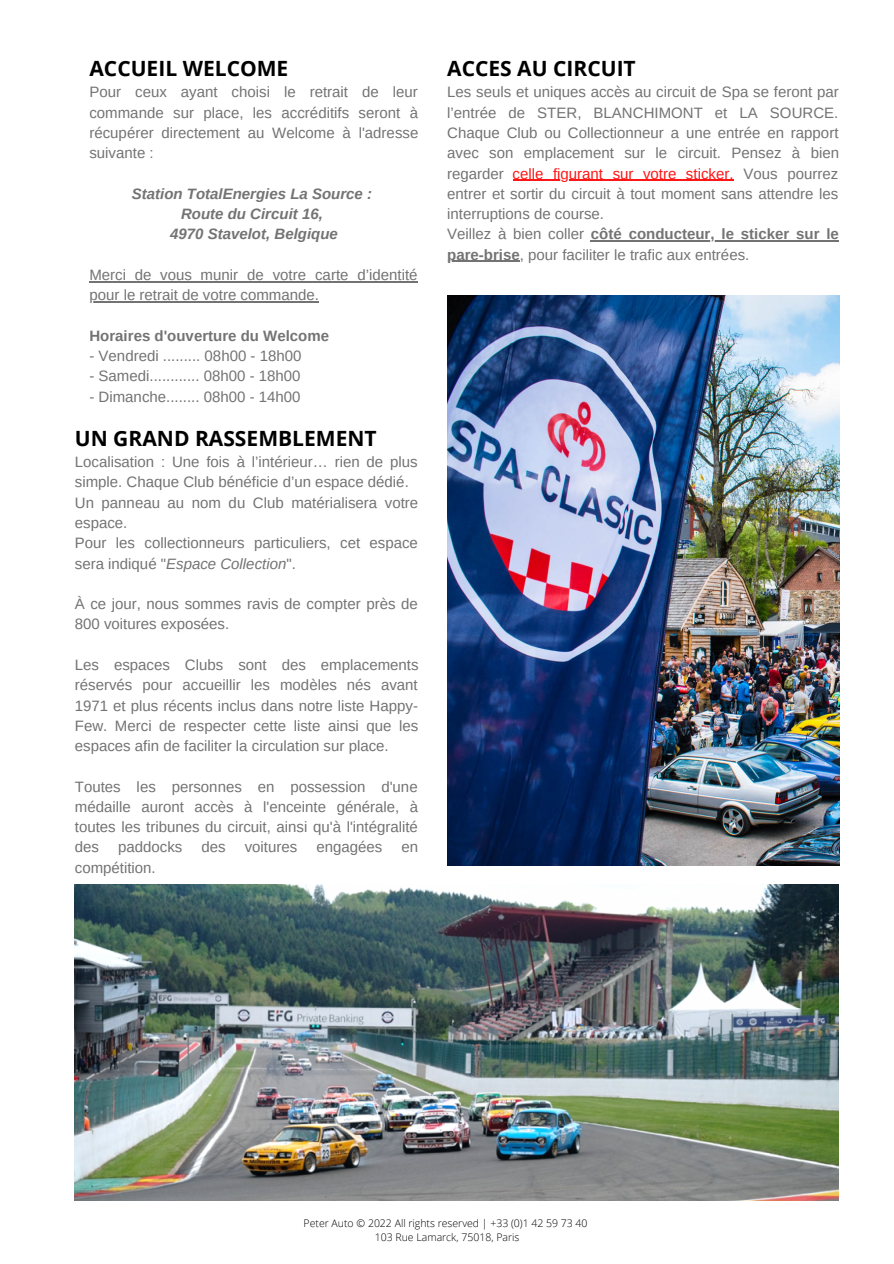
<style>
.page{position:relative;width:894px;height:1264px;background:#fff}
.page>*{position:absolute;margin:0;border:0;box-sizing:border-box;transform-origin:0 0}
.t1{font:700 21px "Open Sans";color:#000}
.t2{font:15px/20.2px "Arimo";color:#737373}
.t3{font:italic 700 15px "Arimo";color:#737373}
.t4{font:700 15px "Arimo";color:#737373}
.t5{font:300 10.5px "Open Sans";color:#000}
.s1{font-style:italic}
.s2{color:#ff1616}
.s3{font-weight:700}
</style>
<div class="page">
<img style="left:75px;top:884px;width:763px;height:316px">
<img style="left:447px;top:296px;width:392px;height:569px">
<hr style="left:89px;top:281px;width:111px;height:1px;background:#737373">
<hr style="left:200px;top:281px;width:217px;height:1px;background:#737373">
<hr style="left:89px;top:301px;width:230px;height:1px;background:#737373">
<hr style="left:512px;top:180px;width:221px;height:1px;background:#ff1616">
<hr style="left:590px;top:240px;width:248px;height:1px;background:#737373">
<hr style="left:447px;top:261px;width:72px;height:1px;background:#737373">
<p class="t1" style="left:89px;top:54px;width:200px">ACCUEIL WELCOME</p>
<p class="t2" style="left:89px;top:82px;width:330px;text-align:justify">Pour ceux ayant choisi le retrait de leur commande sur place, les accréditifs seront à récupérer directement au Welcome à l'adresse suivante :</p>
<p class="t3" style="left:132px;top:185px;width:242px">Station TotalEnergies La Source :</p>
<p class="t3" style="left:181px;top:205px;width:143px">Route du Circuit 16,</p>
<p class="t3" style="left:170px;top:226px;width:169px">4970 Stavelot, Belgique</p>
<p class="t2" style="left:89px;top:264px;width:329px">Merci de vous munir de votre carte d’identité pour le retrait de votre commande.</p>
<p class="t4" style="left:89px;top:327px;width:241px">Horaires d'ouverture du Welcome</p>
<p class="t2" style="left:89px;top:346px;width:213px">- Vendredi ......... 08h00 - 18h00</p>
<p class="t2" style="left:89px;top:366px;width:213px">- Samedi............ 08h00 - 18h00</p>
<p class="t2" style="left:89px;top:386px;width:213px">- Dimanche........ 08h00 - 14h00</p>
<p class="t1" style="left:75px;top:423px;width:303px">UN GRAND RASSEMBLEMENT</p>
<p class="t2" style="left:75px;top:452px;width:344px">Localisation : Une fois à l’intérieur… rien de plus simple. Chaque Club bénéficie d’un espace dédié.</p>
<p class="t2" style="left:75px;top:492px;width:345px">Un panneau au nom du Club matérialisera votre espace.</p>
<p class="t2" style="left:75px;top:533px;width:344px">Pour les collectionneurs particuliers, cet espace sera indiqué "<span class="s1">Espace Collection</span>".</p>
<p class="t2" style="left:75px;top:593px;width:344px">À ce jour, nous sommes ravis de compter près de<br>800 voitures exposées.</p>
<p class="t2" style="left:75px;top:654px;width:345px;text-align:justify">Les espaces Clubs sont des emplacements réservés pour accueillir les modèles nés avant 1971 et plus récents inclus dans notre liste Happy-Few. Merci de respecter cette liste ainsi que les espaces afin de faciliter la circulation sur place.</p>
<p class="t2" style="left:75px;top:776px;width:345px;text-align:justify">Toutes les personnes en possession d'une médaille auront accès à l'enceinte générale, à toutes les tribunes du circuit, ainsi qu'à l'intégralité des</p>
<p class="t2" style="left:118px;top:837px;width:66px">paddocks</p>
<p class="t2" style="left:201px;top:837px;width:26px">des</p>
<p class="t2" style="left:245px;top:837px;width:54px">voitures</p>
<p class="t2" style="left:316px;top:837px;width:67px">engagées</p>
<p class="t2" style="left:401px;top:837px;width:18px">en</p>
<p class="t2" style="left:75px;top:857px;width:82px">compétition.</p>
<p class="t1" style="left:447px;top:54px;width:190px">ACCES AU CIRCUIT</p>
<p class="t2" style="left:447px;top:82px;width:393px;text-align:justify">Les seuls et uniques accès au circuit de Spa se feront par l’entrée de STER, BLANCHIMONT et LA SOURCE.<br>Chaque Club ou Collectionneur a une entrée en rapport avec son emplacement sur le circuit. Pensez à bien regarder <span class="s2">celle figurant sur votre sticker.</span> Vous pourrez entrer et sortir du circuit à tout moment sans attendre les interruptions de course.</p>
<p class="t2" style="left:447px;top:224px;width:393px">Veillez à bien coller <span class="s3">côté conducteur, le sticker sur le pare-brise</span>, pour faciliter le trafic aux entrées.</p>
<p class="t5" style="left:303px;top:1215px;width:285px">Peter Auto © 2022 All rights reserved | +33 (0)1 42 59 73 40</p>
<p class="t5" style="left:374px;top:1229px;width:146px">103 Rue Lamarck, 75018, Paris</p>
</div>
